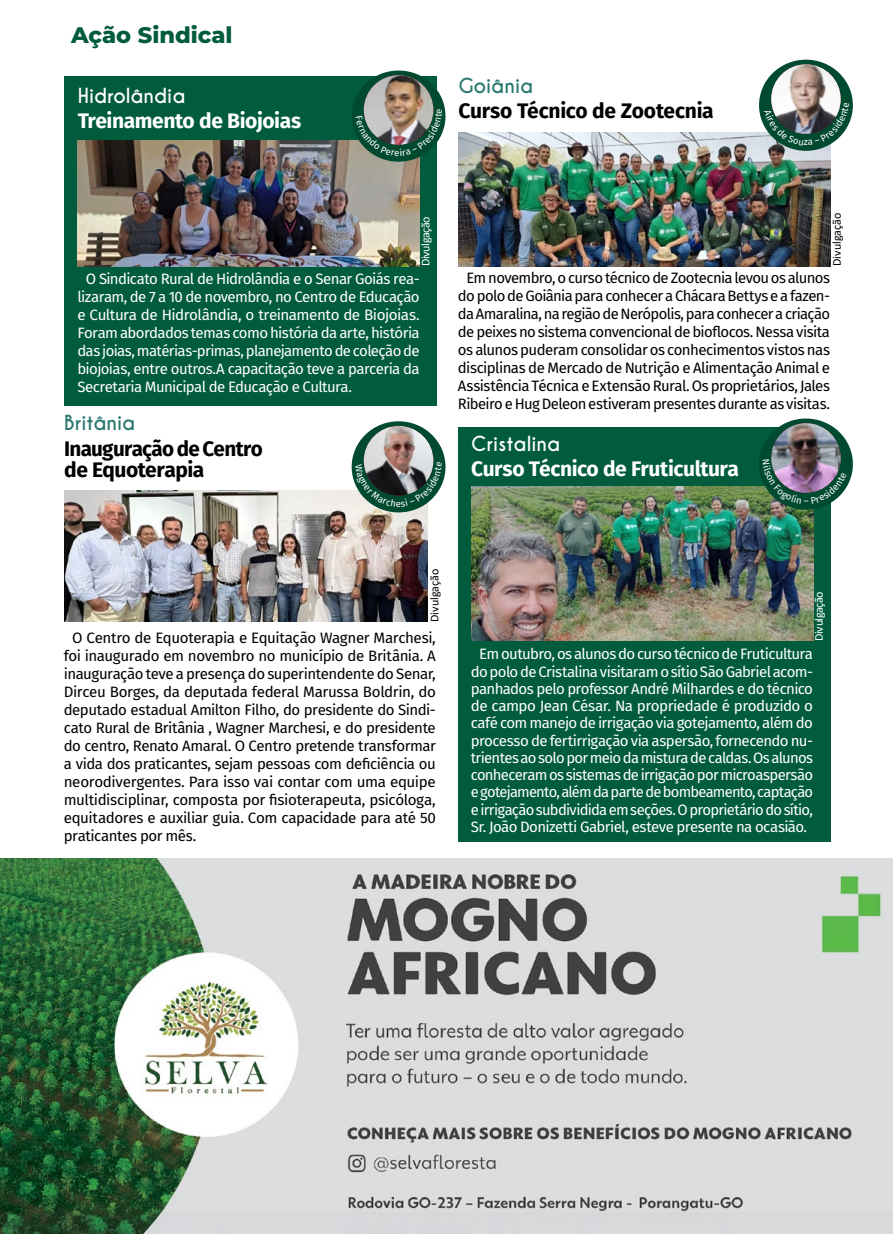
<style>
.page{position:relative;width:893px;height:1234px;background:#fff}
.page>*{position:absolute;margin:0;border:0;box-sizing:border-box;transform-origin:0 0}
.t1{font:800 22.5px "Montserrat";color:#005c3c}
.t2{font:700 21px/21.8px "Fira Sans";letter-spacing:-.025em;color:#000}
.t3{font:700 21px "Fira Sans";letter-spacing:-.02em;color:#fff}
.t4{font:700 19.5px "Caviar Dreams";color:#fff}
.t5{font:700 19.5px "Caviar Dreams";color:#297770}
.t6{font:15px/18px "Fira Sans";letter-spacing:-.04em;color:#000;text-align:center}
.t7{font:15px/17.2px "Fira Sans";letter-spacing:-.045em;color:#fff;text-align:justify}
.t8{font:12px "Calibri";color:#000}
.t9{font:12px "Calibri";letter-spacing:-.03em;color:#fff}
</style>
<div class="page">
<img style="left:458px;top:133px;width:372px;height:133px">
<img style="left:65px;top:490px;width:363px;height:131px">
<div style="left:65px;top:76px;width:372px;height:329px;background:#005c3c"></div>
<img style="left:78px;top:140px;width:342px;height:126px">
<div style="left:458px;top:426px;width:372px;height:415px;background:#005c3c"></div>
<img style="left:471px;top:487px;width:342px;height:153px">
<div style="left:759px;top:418px;width:94px;height:91px;background:#004b2f;border-radius:50%"></div>
<img style="left:771px;top:423px;width:70px;height:69px;border-radius:35px">
<div style="left:352px;top:421px;width:93px;height:91px;background:#004b2f;border-radius:50%"></div>
<img style="left:364px;top:426px;width:69px;height:69px;border-radius:35px">
<div style="left:352px;top:70px;width:93px;height:92px;background:#004b2f;border-radius:50%"></div>
<img style="left:364px;top:75px;width:69px;height:70px;border-radius:35px">
<div style="left:759px;top:60px;width:94px;height:91px;background:#004b2f;border-radius:50%"></div>
<img style="left:771px;top:64px;width:70px;height:70px;border-radius:35px">
<img style="left:1px;top:858px;width:892px;height:375px">
<img style="left:0;top:0;width:1px;height:1233px">
<img style="left:762px;top:459px;width:85px;height:44px">
<svg style="left:355px;top:462px;width:87px;height:45px"></svg>
<img style="left:356px;top:109px;width:86px;height:47px">
<svg style="left:764px;top:103px;width:85px;height:42px"></svg>
<h1 class="t1" style="left:71px;top:19px;width:163px">Ação Sindical</h1>
<h3 class="t4" style="left:78px;top:84px;width:109px">Hidrolândia</h3>
<h2 class="t3" style="left:78px;top:103px;width:225px">Treinamento de Biojoias</h2>
<h3 class="t5" style="left:458px;top:74px;width:76px">Goiânia</h3>
<h2 class="t2" style="left:458px;top:99px;width:257px">Curso Técnico de Zootecnia</h2>
<p class="t9" style="left:417px;top:266px;width:51px;rotate:-90deg">Divulgação</p>
<p class="t7" style="left:77px;top:270px;width:344px;line-height:18px;text-indent:9px">O Sindicato Rural de Hidrolândia e o Senar Goiás rea&shy;lizaram, de 7 a 10 de novembro, no Centro de Educação e Cultura de Hidrolândia, o treinamento de Biojoias.<br>Foram abordados temas como história da arte, história das joias, matérias-primas, planejamento de coleção de biojoias, entre outros.A capacitação teve a parceria da Secretaria Municipal de Educação e Cultura.</p>
<h3 class="t5" style="left:64px;top:411px;width:73px">Britânia</h3>
<h2 class="t2" style="left:64px;top:436px;width:200px">Inauguração de Centro de Equoterapia</h2>
<p class="t8" style="left:828px;top:266px;width:54px;rotate:-90deg">Divulgação</p>
<p class="t6" style="left:458px;top:268px;width:374px">Em novembro, o curso técnico de Zootecnia levou os alunos do polo de Goiânia para conhecer a Chácara Bettys e a fazen&shy;da Amaralina, na região de Nerópolis, para conhecer a criação de peixes no sistema convencional de bioflocos. Nessa visita os alunos puderam consolidar os conhecimentos vistos nas disciplinas de Mercado de Nutrição e Alimentação Animal e Assistência Técnica e Extensão Rural. Os proprietários, Jales Ribeiro e Hug Deleon estiveram presentes durante as visitas.</p>
<h3 class="t4" style="left:471px;top:432px;width:91px">Cristalina</h3>
<h2 class="t3" style="left:471px;top:451px;width:269px">Curso Técnico de Fruticultura</h2>
<p class="t8" style="left:426px;top:621px;width:54px;rotate:-90deg">Divulgação</p>
<p class="t6" style="left:64px;top:628px;width:374px;text-align:justify;text-indent:9px">O Centro de Equoterapia e Equitação Wagner Marchesi, foi inaugurado em novembro no município de Britânia. A inauguração teve a presença do superintendente do Senar, Dirceu Borges, da deputada federal Marussa Boldrin, do deputado estadual Amilton Filho, do presidente do Sindi&shy;cato Rural de Britânia , Wagner Marchesi, e do presidente do centro, Renato Amaral. O Centro pretende transformar a vida dos praticantes, sejam pessoas com deficiência ou neorodivergentes. Para isso vai contar com uma equipe multidisciplinar, composta por fisioterapeuta, psicóloga, equitadores e auxiliar guia. Com capacidade para até 50 praticantes por mês.</p>
<p class="t9" style="left:811px;top:640px;width:51px;rotate:-90deg">Divulgação</p>
<p class="t7" style="left:471px;top:645px;width:344px;text-align:center">Em outubro, os alunos do curso técnico de Fruticultura do polo de Cristalina visitaram o sítio São Gabriel acom&shy;panhados pelo professor André Milhardes e do técnico de campo Jean César. Na propriedade é produzido o café com manejo de irrigação via gotejamento, além do processo de fertirrigação via aspersão, fornecendo nu&shy;trientes ao solo por meio da mistura de caldas. Os alunos conheceram os sistemas de irrigação por microaspersão e gotejamento, além da parte de bombeamento, captação e irrigação subdividida em seções. O proprietário do sítio, Sr. João Donizetti Gabriel, esteve presente na ocasião.</p>
</div>
